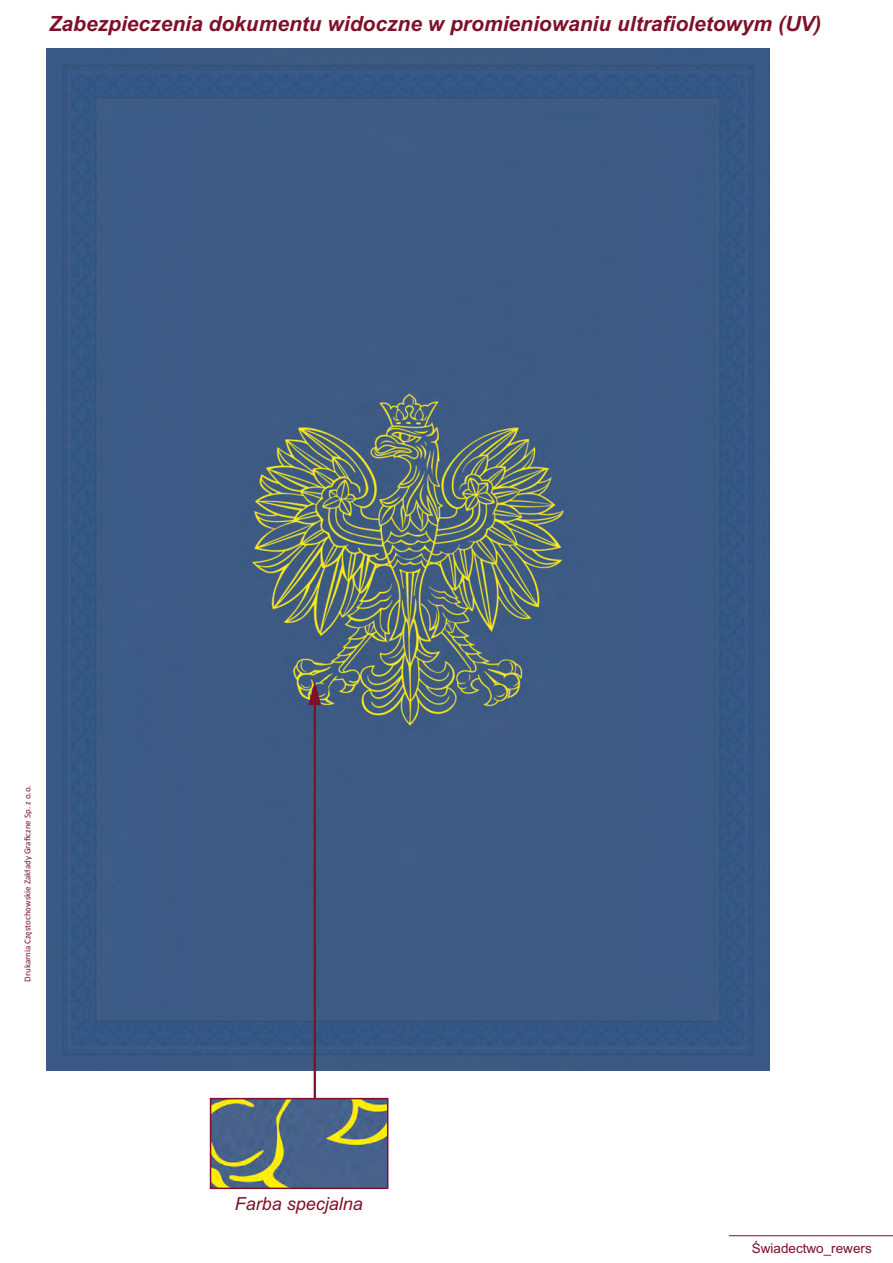
<style>
.page{position:relative;width:893px;height:1263px;background:#fff}
.page>*{position:absolute;margin:0;border:0;box-sizing:border-box;transform-origin:0 0}
.t1{font:italic 700 21px "Arial";color:#7e1028}
.t2{font:italic 18px "Arial";color:#7e1028}
.t3{font:13.5px "Arial";color:#7e1028}
.t4{font:9px "Calibri";color:#7e1028}
</style>
<div class="page">
<img style="left:47px;top:49px;width:723px;height:1022px">
<img style="left:213px;top:1101px;width:172px;height:85px">
<div style="left:210px;top:1098px;width:178px;height:91px;border:2px solid #7e1028"></div>
<svg style="left:308px;top:681px;width:13px;height:417px;background:#557"></svg>
<hr style="left:729px;top:1235px;width:164px;height:1px;background:#7e1028">
<p class="t1" style="left:49px;top:16px;width:774px">Zabezpieczenia dokumentu widoczne w promieniowaniu ultrafioletowym (UV)</p>
<p class="t4" style="left:24px;top:982px;width:198px;rotate:-90deg">Drukarnia Częstochowskie Zakłady Graficzne Sp. z o.o.</p>
<p class="t2" style="left:235px;top:1197px;width:130px">Farba specjalna</p>
<p class="t3" style="left:752px;top:1243px;width:122px">Świadectwo_rewers</p>
</div>
